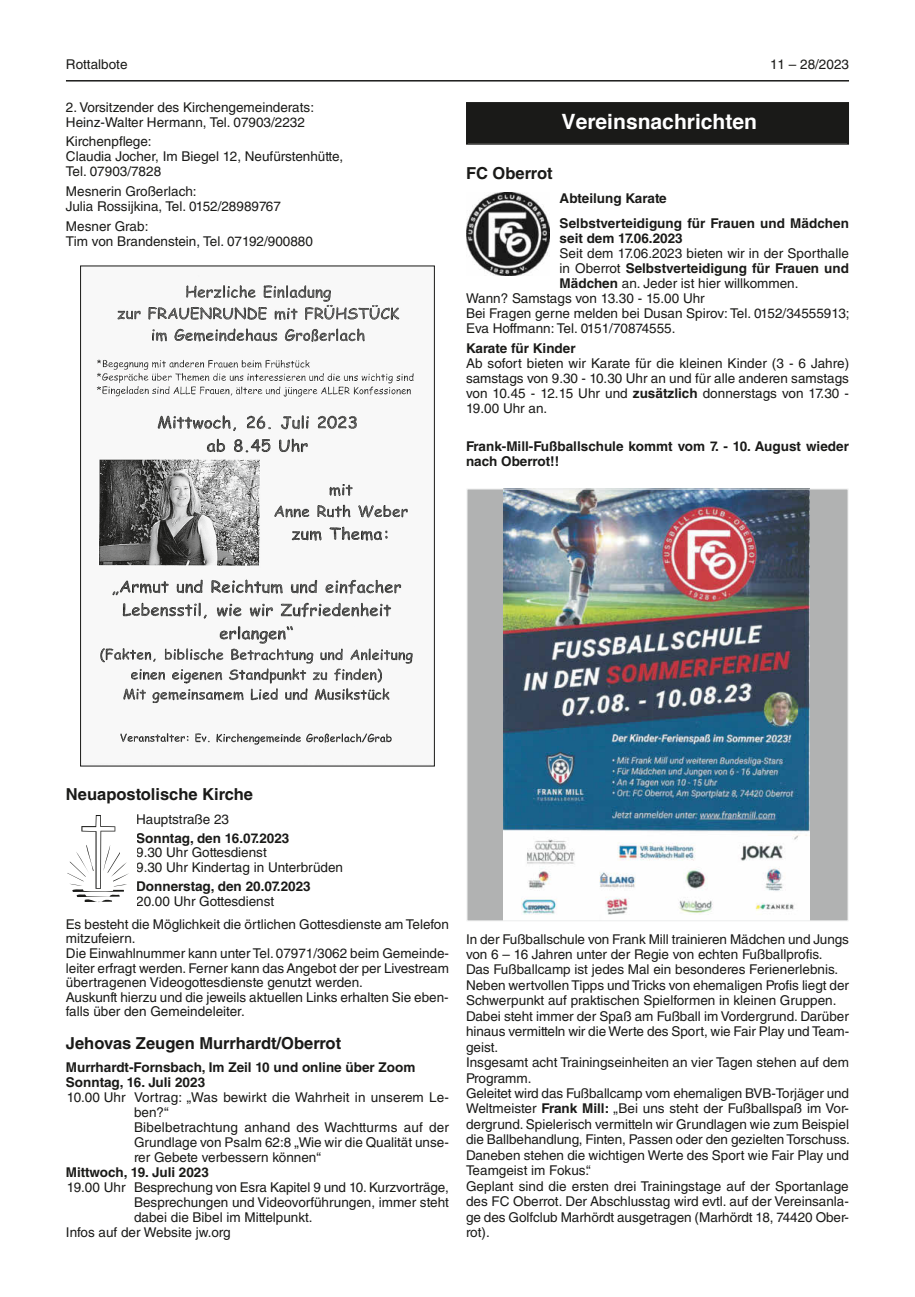
<style>
.page{position:relative;width:915px;height:1297px;background:#fff}
.page>*{position:absolute;margin:0;border:0;box-sizing:border-box;transform-origin:0 0}
.t1{font:700 21px "Helvetica";color:#fff}
.t2{font:700 16.5px "Helvetica LT Std";color:#1a1a18}
.t3{font:13.5px/15.5px "Helvetica LT Std";color:#1a1a18}
.t4{font:700 13.5px/15px "Helvetica LT Std";color:#1a1a18}
.s1{font-weight:400}
.s2{font-weight:700}
</style>
<div class="page">
<hr style="left:66px;top:80px;width:782px;height:2px;background:#1a1a18">
<img style="left:96px;top:285px;width:318px;height:479px">
<svg style="left:67px;top:815px;width:62px;height:88px"></svg>
<div style="left:467px;top:104px;width:380px;height:39px;background:#1a1a18"></div>
<div style="left:466px;top:102px;width:382px;height:43px;border:2px solid #1a1a18"></div>
<div style="left:467px;top:489px;width:380px;height:432px;background:#b1b2b2"></div>
<img style="left:503px;top:491px;width:306px;height:428px">
<img style="left:466px;top:192px;width:83px;height:83px">
<p class="t3" style="left:66px;top:57px;width:63px">Rottalbote</p>
<p class="t3" style="left:769px;top:57px;width:80px">11 – 28/2023</p>
<p class="t3" style="left:66px;top:99px;width:249px;line-height:15px">2. Vorsitzender des Kirchengemeinderats:<br>Heinz-Walter Hermann, Tel. 07903/2232</p>
<p class="t3" style="left:66px;top:134px;width:278px;line-height:15px">Kirchenpflege:<br>Claudia Jocher, Im Biegel 12, Neufürstenhütte,<br>Tel. 07903/7828</p>
<p class="t3" style="left:66px;top:184px;width:216px;line-height:15px">Mesnerin Großerlach:<br>Julia Rossijkina, Tel. 0152/28989767</p>
<p class="t3" style="left:66px;top:218px;width:248px;line-height:15px">Mesner Grab:<br>Tim von Brandenstein, Tel. 07192/900880</p>
<h1 class="t1" style="left:561px;top:105px;width:197px">Vereinsnachrichten</h1>
<p class="t2" style="left:466px;top:163px;width:88px">FC Oberrot</p>
<p class="t4" style="left:559px;top:186px;width:291px;line-height:24.6px">Abteilung Karate<br>Selbstverteidigung für Frauen und Mädchen</p>
<p class="t4" style="left:559px;top:230px;width:125px">seit dem 17.06.2023</p>
<p class="t3" style="left:559px;top:245px;width:291px">Seit dem 17.06.2023 bieten wir in der Sporthalle</p>
<p class="t4" style="left:559px;top:260px;width:291px"><span class="s1">in Oberrot</span> Selbstverteidigung für Frauen und</p>
<p class="t3" style="left:559px;top:275px;width:240px"><span class="s2">Mädchen</span> an. Jeder ist hier willkommen.</p>
<p class="t3" style="left:466px;top:290px;width:240px">Wann? Samstags von 13.30 - 15.00 Uhr</p>
<p class="t3" style="left:466px;top:305px;width:385px">Bei Fragen gerne melden bei Dusan Spirov: Tel. 0152/34555913;</p>
<p class="t3" style="left:466px;top:320px;width:211px">Eva Hoffmann: Tel. 0151/70874555.</p>
<p class="t4" style="left:466px;top:340px;width:111px">Karate für Kinder</p>
<p class="t3" style="left:466px;top:355px;width:384px;line-height:15px;text-align:justify">Ab sofort bieten wir Karate für die kleinen Kinder (3 - 6 Jahre) samstags von 9.30 - 10.30 Uhr an und für alle anderen samstags von 10.45 - 12.15 Uhr und <span class="s2">zusätzlich</span> donnerstags von 17.30 - 19.00 Uhr an.</p>
<p class="t4" style="left:466px;top:439px;width:384px">Frank-Mill-Fußballschule kommt vom 7. - 10. August wieder nach Oberrot!!</p>
<p class="t2" style="left:66px;top:784px;width:188px">Neuapostolische Kirche</p>
<p class="t3" style="left:136px;top:811px;width:94px">Hauptstraße 23</p>
<p class="t4" style="left:136px;top:830px;width:155px">Sonntag, den 16.07.2023</p>
<p class="t3" style="left:136px;top:845px;width:208px;line-height:14.5px">9.30 Uhr Gottesdienst<br>9.30 Uhr Kindertag in Unterbrüden</p>
<p class="t4" style="left:136px;top:879px;width:176px">Donnerstag, den 20.07.2023</p>
<p class="t3" style="left:66px;top:889px;width:384px;line-height:23.2px;text-indent:70px">20.00 Uhr Gottesdienst<br>Es besteht die Möglichkeit die örtlichen Gottesdienste am Telefon</p>
<p class="t3" style="left:66px;top:931px;width:384px;line-height:14.5px">mitzufeiern.<br>Die Einwahlnummer kann unter Tel. 07971/3062 beim Gemeinde&shy;leiter erfragt werden. Ferner kann das Angebot der per Livestream übertragenen Videogottesdienste genutzt werden.<br>Auskunft hierzu und die jeweils aktuellen Links erhalten Sie eben&shy;falls über den Gemeindeleiter.</p>
<p class="t2" style="left:66px;top:1033px;width:276px">Jehovas Zeugen Murrhardt/Oberrot</p>
<p class="t4" style="left:66px;top:1060px;width:351px">Murrhardt-Fornsbach, Im Zeil 10 und online über Zoom<br>Sonntag, 16. Juli 2023</p>
<p class="t3" style="left:134px;top:1090px;width:316px;line-height:15px;text-indent:-67px">10.00 Uhr Vortrag: „Was bewirkt die Wahrheit in unserem Le&shy;ben?“<br>Bibelbetrachtung anhand des Wachtturms auf der Grundlage von Psalm 62:8 „Wie wir die Qualität unse&shy;rer Gebete verbessern können“</p>
<p class="t4" style="left:66px;top:1165px;width:144px">Mittwoch, 19. Juli 2023</p>
<p class="t3" style="left:67px;top:1180px;width:383px">19.00 Uhr Besprechung von Esra Kapitel 9 und 10. Kurzvorträge,</p>
<p class="t3" style="left:134px;top:1195px;width:316px">Besprechungen und Videovorführungen, immer steht</p>
<p class="t3" style="left:134px;top:1210px;width:180px">dabei die Bibel im Mittelpunkt.</p>
<p class="t3" style="left:66px;top:1225px;width:166px">Infos auf der Website jw.org</p>
<p class="t3" style="left:466px;top:931px;width:385px">In der Fußballschule von Frank Mill trainieren Mädchen und Jungs von 6 – 16 Jahren unter der Regie von echten Fußballprofis.<br>Das Fußballcamp ist jedes Mal ein besonderes Ferienerlebnis.<br>Neben wertvollen Tipps und Tricks von ehemaligen Profis liegt der Schwerpunkt auf praktischen Spielformen in kleinen Gruppen.<br>Dabei steht immer der Spaß am Fußball im Vordergrund. Darüber hinaus vermitteln wir die Werte des Sport, wie Fair Play und Team&shy;geist.<br>Insgesamt acht Trainingseinheiten an vier Tagen stehen auf dem Programm.<br>Geleitet wird das Fußballcamp vom ehemaligen BVB-Torjäger und Weltmeister <span class="s2">Frank Mill:</span> „Bei uns steht der Fußballspaß im Vor&shy;dergrund. Spielerisch vermitteln wir Grundlagen wie zum Beispiel die Ballbehandlung, Finten, Passen oder den gezielten Torschuss.<br>Daneben stehen die wichtigen Werte des Sport wie Fair Play und Teamgeist im Fokus.“<br>Geplant sind die ersten drei Trainingstage auf der Sportanlage des FC Oberrot. Der Abschlusstag wird evtl. auf der Vereinsanla&shy;ge des Golfclub Marhördt ausgetragen (Marhördt 18, 74420 Ober&shy;rot).</p>
</div>
